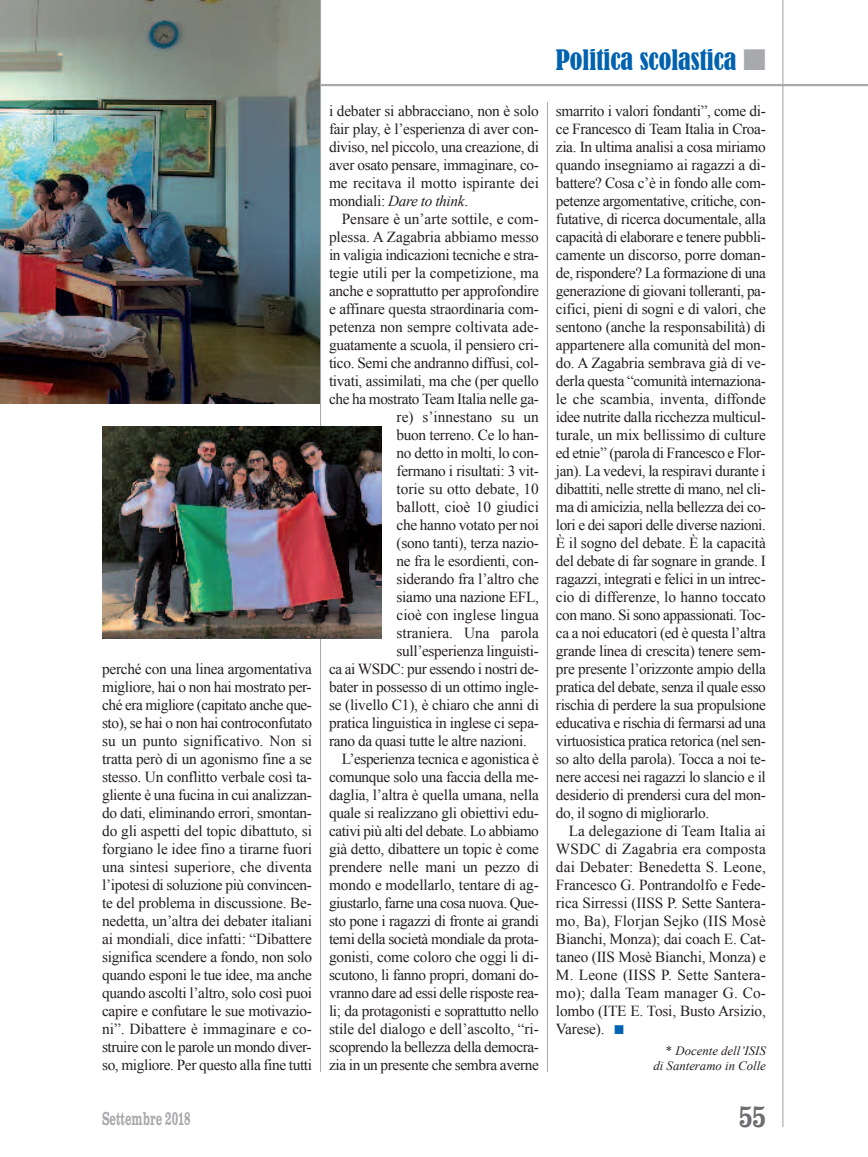
<style>
.page{position:relative;width:868px;height:1157px;background:#fff}
.page>*{position:absolute;margin:0;border:0;box-sizing:border-box;transform-origin:0 0}
.t1{font:700 30px "Clarendon Condensed";color:#6c6d70}
.t2{font:condensed 26.4px "Bernard";color:#0162b0}
.t3{font:700 19.2px "Clarendon T";color:#a8a9ad;scale:.6 1}
.t4{font:15.3px/18px "Times New Roman";letter-spacing:-.02em;color:#231f20;text-align:justify}
.t5{font:15.3px "Times New Roman";color:#231f20}
.t6{font:italic 12.75px/15px "Times New Roman";color:#231f20;text-align:right}
.s1{font-style:italic}
.s2{color:#a8a9ad}
.s3{color:#0162b0}
</style>
<div class="page">
<hr style="left:0;top:84px;width:867px;height:2px;background:#a8a9ad">
<hr style="left:782px;top:0;width:1px;height:1127px;background:#a8a9ad">
<hr style="left:547px;top:102px;width:1px;height:969px;background:#a8a9ad">
<img style="left:0;top:0;width:320px;height:404px">
<hr style="left:320px;top:0;width:1px;height:1071px;background:#a8a9ad">
<img style="left:102px;top:426px;width:279px;height:212px">
<p class="t4" style="left:102px;top:660px;width:211px">perché con una linea argomentativa migliore, hai o non hai mostrato per&shy;ché era migliore (capitato anche que&shy;sto), se hai o non hai controconfutato su un punto significativo. Non si tratta però di un agonismo fine a se stesso. Un conflitto verbale così ta&shy;gliente è una fucina in cui analizzan&shy;do dati, eliminando errori, smontan&shy;do gli aspetti del topic dibattuto, si forgiano le idee fino a tirarne fuori una sintesi superiore, che diventa l’ipotesi di soluzione più convincen&shy;te del problema in discussione. Be&shy;nedetta, un’altra dei debater italiani ai mondiali, dice infatti: “Dibattere significa scendere a fondo, non solo quando esponi le tue idee, ma anche quando ascolti l’altro, solo così puoi capire e confutare le sue motivazio&shy;ni”. Dibattere è immaginare e co&shy;struire con le parole un mondo diver&shy;so, migliore. Per questo alla fine tutti</p>
<p class="t4" style="left:329px;top:102px;width:211px">i debater si abbracciano, non è solo fair play, è l’esperienza di aver con&shy;diviso, nel piccolo, una creazione, di aver osato pensare, immaginare, co&shy;me recitava il motto ispirante dei mondiali: <span class="s1">Dare to think</span>.</p>
<p class="t5" style="left:342px;top:210px;width:199px">Pensare è un’arte sottile, e com-</p>
<p class="t4" style="left:329px;top:228px;width:211px">plessa. A Zagabria abbiamo messo</p>
<p class="t4" style="left:329px;top:246px;width:211px">in valigia indicazioni tecniche e stra-</p>
<p class="t5" style="left:329px;top:264px;width:211px">tegie utili per la competizione, ma</p>
<p class="t4" style="left:329px;top:282px;width:211px">anche e soprattutto per approfondire</p>
<p class="t4" style="left:329px;top:300px;width:211px">e affinare questa straordinaria com-</p>
<p class="t5" style="left:329px;top:318px;width:211px">petenza non sempre coltivata ade-</p>
<p class="t4" style="left:329px;top:336px;width:211px">guatamente a scuola, il pensiero cri-</p>
<p class="t4" style="left:329px;top:354px;width:211px">tico. Semi che andranno diffusi, col-</p>
<p class="t4" style="left:329px;top:372px;width:211px">tivati, assimilati, ma che (per quello</p>
<p class="t4" style="left:329px;top:390px;width:211px">che ha mostrato Team Italia nelle ga-</p>
<p class="t5" style="left:396px;top:408px;width:144px">re) s’innestano su un</p>
<p class="t4" style="left:396px;top:426px;width:144px">buon terreno. Ce lo han-</p>
<p class="t4" style="left:396px;top:444px;width:144px">no detto in molti, lo con-</p>
<p class="t4" style="left:396px;top:462px;width:144px">fermano i risultati: 3 vit-</p>
<p class="t5" style="left:396px;top:480px;width:144px">torie su otto debate, 10</p>
<p class="t5" style="left:396px;top:498px;width:144px">ballott, cioè 10 giudici</p>
<p class="t4" style="left:396px;top:516px;width:144px">che hanno votato per noi</p>
<p class="t4" style="left:396px;top:534px;width:144px">(sono tanti), terza nazio-</p>
<p class="t4" style="left:396px;top:552px;width:144px">ne fra le esordienti, con-</p>
<p class="t4" style="left:396px;top:570px;width:144px">siderando fra l’altro che</p>
<p class="t4" style="left:396px;top:588px;width:144px">siamo una nazione EFL,</p>
<p class="t5" style="left:396px;top:606px;width:144px">cioè con inglese lingua</p>
<p class="t5" style="left:396px;top:624px;width:144px">straniera. Una parola</p>
<p class="t4" style="left:396px;top:642px;width:144px">sull’esperienza linguisti-</p>
<p class="t4" style="left:329px;top:660px;width:211px">ca ai WSDC: pur essendo i nostri de-</p>
<p class="t4" style="left:329px;top:678px;width:211px">bater in possesso di un ottimo ingle-</p>
<p class="t4" style="left:329px;top:696px;width:211px">se (livello C1), è chiaro che anni di</p>
<p class="t4" style="left:329px;top:714px;width:211px">pratica linguistica in inglese ci sepa-</p>
<p class="t4" style="left:329px;top:732px;width:199px">rano da quasi tutte le altre nazioni.</p>
<p class="t4" style="left:342px;top:750px;width:199px">L’esperienza tecnica e agonistica è</p>
<p class="t4" style="left:329px;top:768px;width:211px">comunque solo una faccia della me-</p>
<p class="t4" style="left:329px;top:786px;width:211px">daglia, l’altra è quella umana, nella</p>
<p class="t4" style="left:329px;top:804px;width:211px">quale si realizzano gli obiettivi edu-</p>
<p class="t4" style="left:329px;top:822px;width:211px">cativi più alti del debate. Lo abbiamo</p>
<p class="t4" style="left:329px;top:840px;width:211px">già detto, dibattere un topic è come</p>
<p class="t4" style="left:329px;top:858px;width:211px">prendere nelle mani un pezzo di</p>
<p class="t4" style="left:329px;top:876px;width:211px">mondo e modellarlo, tentare di ag-</p>
<p class="t4" style="left:329px;top:894px;width:211px">giustarlo, farne una cosa nuova. Que-</p>
<p class="t4" style="left:329px;top:912px;width:211px">sto pone i ragazzi di fronte ai grandi</p>
<p class="t4" style="left:329px;top:930px;width:211px">temi della società mondiale da prota-</p>
<p class="t4" style="left:329px;top:948px;width:211px">gonisti, come coloro che oggi li di-</p>
<p class="t4" style="left:329px;top:966px;width:211px">scutono, li fanno propri, domani do-</p>
<p class="t4" style="left:329px;top:984px;width:211px">vranno dare ad essi delle risposte rea-</p>
<p class="t4" style="left:329px;top:1002px;width:211px">li; da protagonisti e soprattutto nello</p>
<p class="t4" style="left:329px;top:1020px;width:211px">stile del dialogo e dell’ascolto, “ri-</p>
<p class="t4" style="left:329px;top:1038px;width:211px">scoprendo la bellezza della democra-</p>
<p class="t4" style="left:329px;top:1056px;width:211px">zia in un presente che sembra averne</p>
<h2 class="t2" style="left:555px;top:44px;width:212px">Politica scolastica <span class="s2">■</span></h2>
<p class="t4" style="left:556px;top:102px;width:211px">smarrito i valori fondanti”, come di&shy;ce Francesco di Team Italia in Croa&shy;zia. In ultima analisi a cosa miriamo quando insegniamo ai ragazzi a di&shy;battere? Cosa c’è in fondo alle com&shy;petenze argomentative, critiche, con&shy;futative, di ricerca documentale, alla capacità di elaborare e tenere pubbli&shy;camente un discorso, porre doman&shy;de, rispondere? La formazione di una generazione di giovani tolleranti, pa&shy;cifici, pieni di sogni e di valori, che sentono (anche la responsabilità) di appartenere alla comunità del mon&shy;do. A Zagabria sembrava già di ve&shy;derla questa “comunità internaziona&shy;le che scambia, inventa, diffonde idee nutrite dalla ricchezza multicul&shy;turale, un mix bellissimo di culture ed etnie” (parola di Francesco e Flor&shy;jan). La vedevi, la respiravi durante i dibattiti, nelle strette di mano, nel cli&shy;ma di amicizia, nella bellezza dei co&shy;lori e dei sapori delle diverse nazioni.<br>È il sogno del debate. È la capacità del debate di far sognare in grande. I ragazzi, integrati e felici in un intrec&shy;cio di differenze, lo hanno toccato con mano. Si sono appassionati. Toc&shy;ca a noi educatori (ed è questa l’altra grande linea di crescita) tenere sem&shy;pre presente l’orizzonte ampio della pratica del debate, senza il quale esso rischia di perdere la sua propulsione educativa e rischia di fermarsi ad una virtuosistica pratica retorica (nel sen&shy;so alto della parola). Tocca a noi te&shy;nere accesi nei ragazzi lo slancio e il desiderio di prendersi cura del mon&shy;do, il sogno di migliorarlo.</p>
<p class="t4" style="left:556px;top:822px;width:211px;text-indent:13px">La delegazione di Team Italia ai WSDC di Zagabria era composta dai Debater: Benedetta S. Leone, Francesco G. Pontrandolfo e Fede&shy;rica Sirressi (IISS P. Sette Santera&shy;mo, Ba), Florjan Sejko (IIS Mosè Bianchi, Monza); dai coach E. Cat&shy;taneo (IIS Mosè Bianchi, Monza) e M. Leone (IISS P. Sette Santera&shy;mo); dalla Team manager G. Co&shy;lombo (ITE E. Tosi, Busto Arsizio, Varese). <span class="s3">■</span></p>
<p class="t6" style="left:653px;top:1043px;width:114px">* Docente dell’ISIS di Santeramo in Colle</p>
<p class="t3" style="left:102px;top:1106px;width:149px">settembre 2018</p>
<h1 class="t1" style="left:739px;top:1097px;width:28px">55</h1>
</div>
